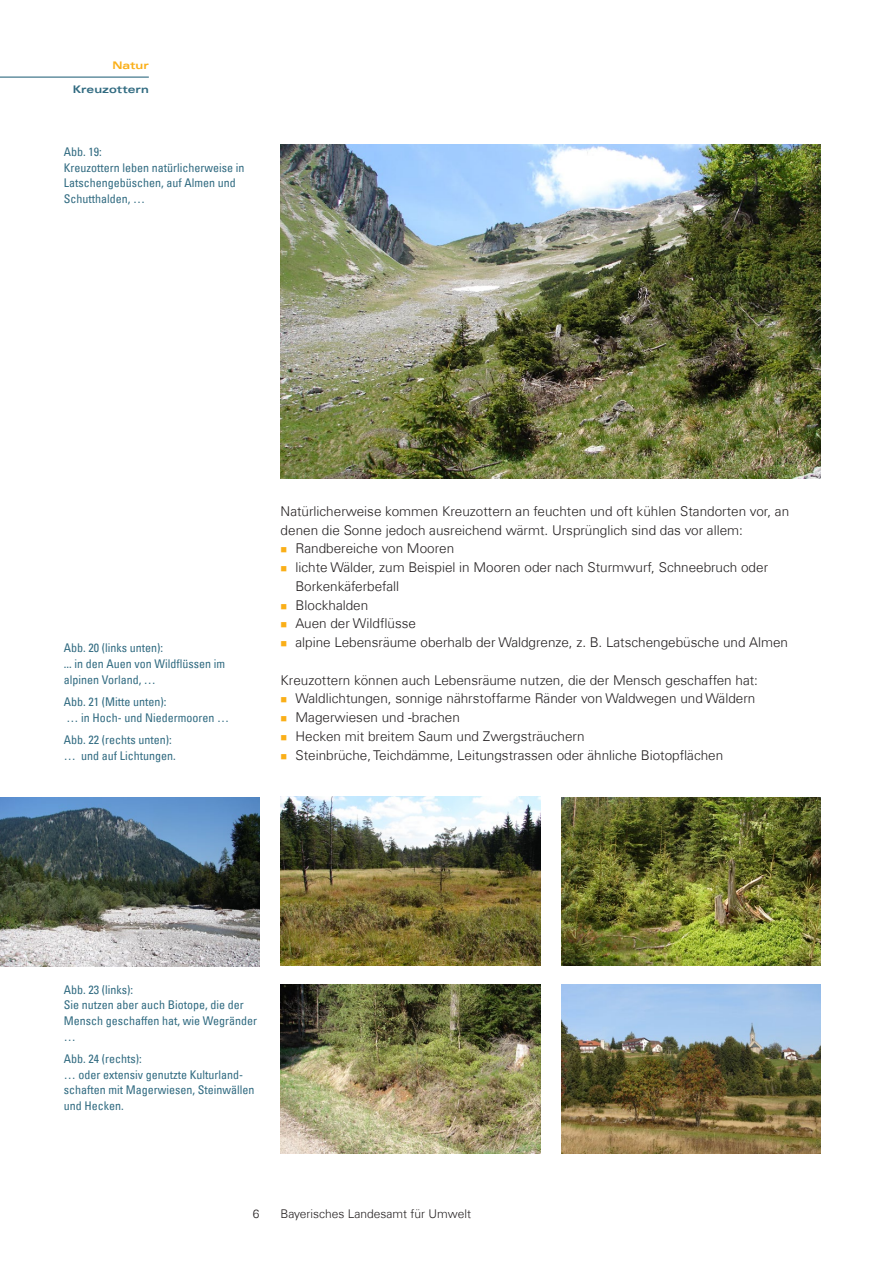
<style>
.page{position:relative;width:893px;height:1263px;background:#fff}
.page>*{position:absolute;margin:0;border:0;box-sizing:border-box;transform-origin:0 0}
.Fließ_Thema{font:300 13.5px/18.8px "Univers Com 45";color:#231f20}
.Bildunterschrift_Umw{font:condensed 12px/15.8px "Univers Com 57";color:#316b81}
.t1{font:300 12px "Univers Com 45";color:#231f20}
.t2{font:10.5px "Univers Com 63 Bold Ext";color:#316b81}
.t3{font:10.5px "Univers Com 63 Bold Ext";color:#faaf18}
</style>
<div class="page">
<hr style="left:0;top:77px;width:149px;height:1px;background:#316b81">
<img style="left:281px;top:145px;width:540px;height:333px">
<img style="left:0;top:797px;width:259px;height:169px">
<img style="left:281px;top:797px;width:259px;height:169px">
<img style="left:561px;top:797px;width:260px;height:169px">
<img style="left:281px;top:985px;width:259px;height:168px">
<img style="left:561px;top:985px;width:260px;height:168px">
<p class="t3" style="left:112px;top:59px;width:38px">Natur</p>
<p class="t2" style="left:73px;top:84px;width:78px">Kreuzottern</p>
<p class="Bildunterschrift_Umw" style="left:64px;top:143px;width:182px">Abb. 19:<br>Kreuzottern leben natürlicherweise in<br>Latschengebüschen, auf Almen und<br>Schutthalden, …</p>
<p class="Bildunterschrift_Umw" style="left:64px;top:640px;width:163px">Abb. 20 (links unten):<br>... in den Auen von Wildflüssen im alpinen Vorland, …</p>
<p class="Bildunterschrift_Umw" style="left:64px;top:694px;width:167px">Abb. 21 (Mitte unten):<br>… in Hoch- und Niedermooren …</p>
<p class="Bildunterschrift_Umw" style="left:64px;top:731px;width:113px">Abb. 22 (rechts unten): … und auf Lichtungen.</p>
<p class="Fließ_Thema" style="left:281px;top:502px;width:510px">Natürlicherweise kommen Kreuzottern an feuchten und oft kühlen Standorten vor, an denen die Sonne jedoch ausreichend wärmt. Ursprünglich sind das vor allem:</p>
<p class="Fließ_Thema" style="left:296px;top:539px;width:160px">Randbereiche von Mooren</p>
<p class="Fließ_Thema" style="left:296px;top:558px;width:474px">lichte Wälder, zum Beispiel in Mooren oder nach Sturmwurf, Schneebruch oder<br>Borkenkäferbefall</p>
<p class="Fließ_Thema" style="left:296px;top:595px;width:74px">Blockhalden</p>
<p class="Fließ_Thema" style="left:296px;top:614px;width:122px">Auen der Wildflüsse</p>
<p class="Fließ_Thema" style="left:296px;top:633px;width:494px">alpine Lebensräume oberhalb der Waldgrenze, z. B. Latschengebüsche und Almen</p>
<p class="Fließ_Thema" style="left:281px;top:670px;width:479px">Kreuzottern können auch Lebensräume nutzen, die der Mensch geschaffen hat:</p>
<p class="Fließ_Thema" style="left:296px;top:689px;width:461px">Waldlichtungen, sonnige nährstoffarme Ränder von Waldwegen und Wäldern</p>
<p class="Fließ_Thema" style="left:296px;top:708px;width:166px">Magerwiesen und -brachen</p>
<p class="Fließ_Thema" style="left:296px;top:727px;width:291px">Hecken mit breitem Saum und Zwergsträuchern</p>
<p class="Fließ_Thema" style="left:296px;top:745px;width:429px">Steinbrüche, Teichdämme, Leitungstrassen oder ähnliche Biotopflächen</p>
<p class="Bildunterschrift_Umw" style="left:64px;top:981px;width:195px">Abb. 23 (links):<br>Sie nutzen aber auch Biotope, die der<br>Mensch geschaffen hat, wie Wegränder …</p>
<p class="Bildunterschrift_Umw" style="left:64px;top:1050px;width:192px">Abb. 24 (rechts):<br>… oder extensiv genutzte Kulturland&shy;schaften mit Magerwiesen, Steinwällen und Hecken.</p>
<p class="t1" style="left:253px;top:1207px;width:8px">6</p>
<p class="t1" style="left:281px;top:1207px;width:192px">Bayerisches Landesamt für Umwelt</p>
</div>
